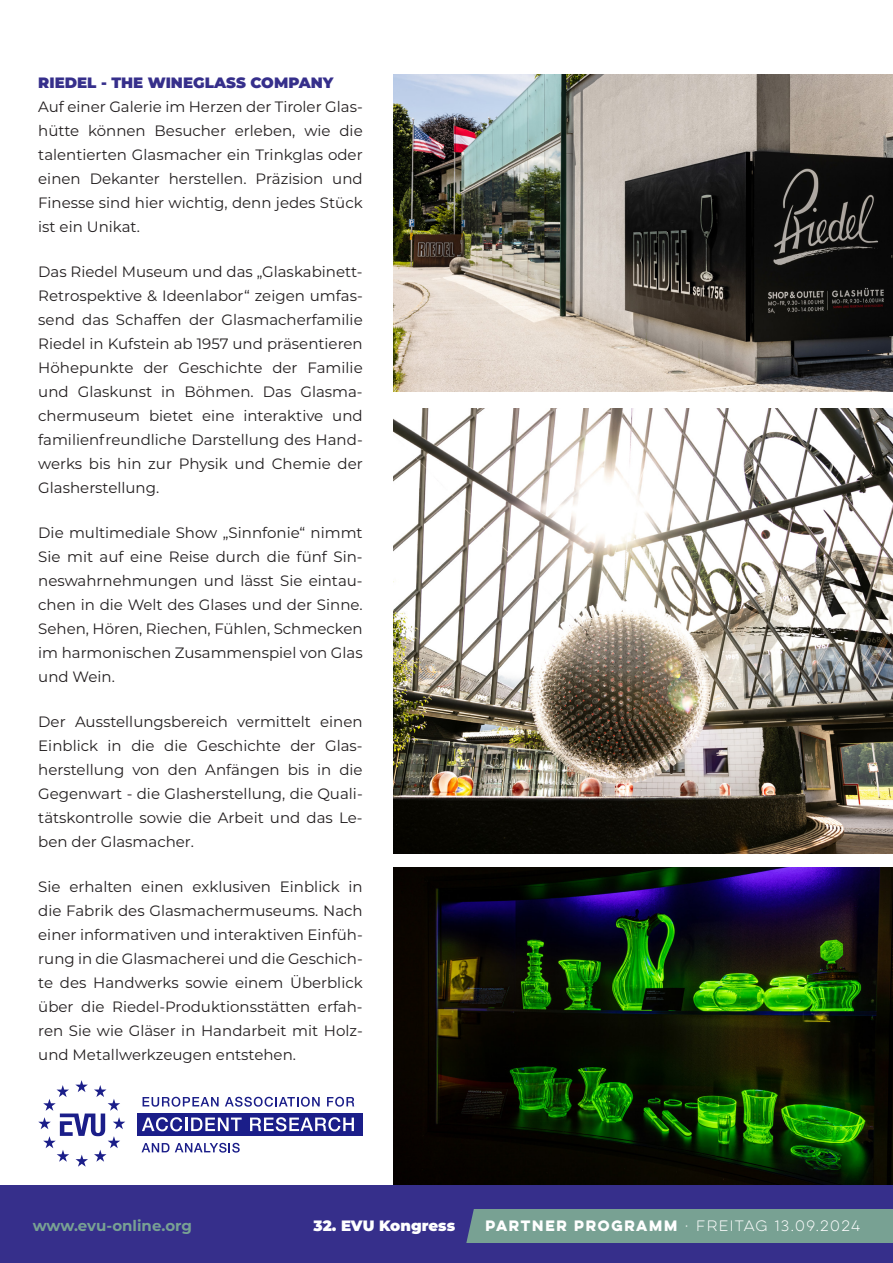
<style>
.page{position:relative;width:893px;height:1263px;background:#fff}
.page>*{position:absolute;margin:0;border:0;box-sizing:border-box;transform-origin:0 0}
.t1{font:15px/24px "Montserrat";color:#231f20;text-align:justify}
.t2{font:900 15px "Montserrat";color:#362f8b}
.t3{font:700 15px "Montserrat";color:#78a193}
.t4{font:900 15px "Montserrat";color:#fff}
.t5{font:13.5px "Lulo Clean One";letter-spacing:-.1em;color:#fff}
.s1{font-weight:700}
</style>
<div class="page">
<img style="left:393px;top:74px;width:500px;height:317px">
<img style="left:393px;top:408px;width:500px;height:446px">
<img style="left:393px;top:867px;width:500px;height:317px">
<div style="left:0;top:1185px;width:893px;height:78px;background:#362f8b"></div>
<div style="left:466px;top:1209px;width:427px;height:34px;background:#78a193"></div>
<div style="left:137px;top:1113px;width:226px;height:23px;background:#1b1e89"></div>
<svg style="left:142px;top:1117px;width:100px;height:14px"></svg>
<svg style="left:250px;top:1117px;width:104px;height:14px"></svg>
<svg style="left:143px;top:1097px;width:76px;height:10px"></svg>
<svg style="left:225px;top:1097px;width:95px;height:10px"></svg>
<svg style="left:327px;top:1097px;width:27px;height:10px"></svg>
<svg style="left:142px;top:1143px;width:98px;height:9px"></svg>
<svg style="left:38px;top:1080px;width:87px;height:87px"></svg>
<p class="t2" style="left:38px;top:71px;width:297px">RIEDEL - THE WINEGLASS COMPANY</p>
<p class="t1" style="left:38px;top:94px;width:326px">Auf einer Galerie im Herzen der Tiroler Glas&shy;hütte können Besucher erleben, wie die talentierten Glasmacher ein Trinkglas oder einen Dekanter herstellen. Präzision und Finesse sind hier wichtig, denn jedes Stück ist ein Unikat.</p>
<p class="t1" style="left:38px;top:259px;width:326px">Das Riedel Museum und das „Glaskabinett-Retrospektive &amp; Ideenlabor“ zeigen umfas&shy;send das Schaffen der Glasmacherfamilie Riedel in Kufstein ab 1957 und präsentieren Höhepunkte der Geschichte der Familie und Glaskunst in Böhmen. Das Glasma&shy;chermuseum bietet eine interaktive und familienfreundliche Darstellung des Hand&shy;werks bis hin zur Physik und Chemie der Glasherstellung.</p>
<p class="t1" style="left:38px;top:520px;width:326px">Die multimediale Show „Sinnfonie“ nimmt Sie mit auf eine Reise durch die fünf Sin&shy;neswahrnehmungen und lässt Sie eintau&shy;chen in die Welt des Glases und der Sinne.<br>Sehen, Hören, Riechen, Fühlen, Schmecken im harmonischen Zusammenspiel von Glas und Wein.</p>
<p class="t1" style="left:38px;top:709px;width:326px">Der Ausstellungsbereich vermittelt einen Einblick in die die Geschichte der Glas&shy;herstellung von den Anfängen bis in die Gegenwart - die Glasherstellung, die Quali&shy;tätskontrolle sowie die Arbeit und das Le&shy;ben der Glasmacher.</p>
<p class="t1" style="left:38px;top:874px;width:326px">Sie erhalten einen exklusiven Einblick in die Fabrik des Glasmachermuseums. Nach einer informativen und interaktiven Einfüh&shy;rung in die Glasmacherei und die Geschich&shy;te des Handwerks sowie einem Überblick über die Riedel-Produktionsstätten erfah&shy;ren Sie wie Gläser in Handarbeit mit Holz&shy;und Metallwerkzeugen entstehen.</p>
<p class="t3" style="left:33px;top:1215px;width:161px">www.evu-online.org</p>
<p class="t4" style="left:314px;top:1215px;width:143px">32. EVU Kongress</p>
<p class="t5" style="left:485px;top:1217px;width:379px"><span class="s1">PARTNER PROGRAMM</span> · FREITAG 13.09.2024</p>
</div>
